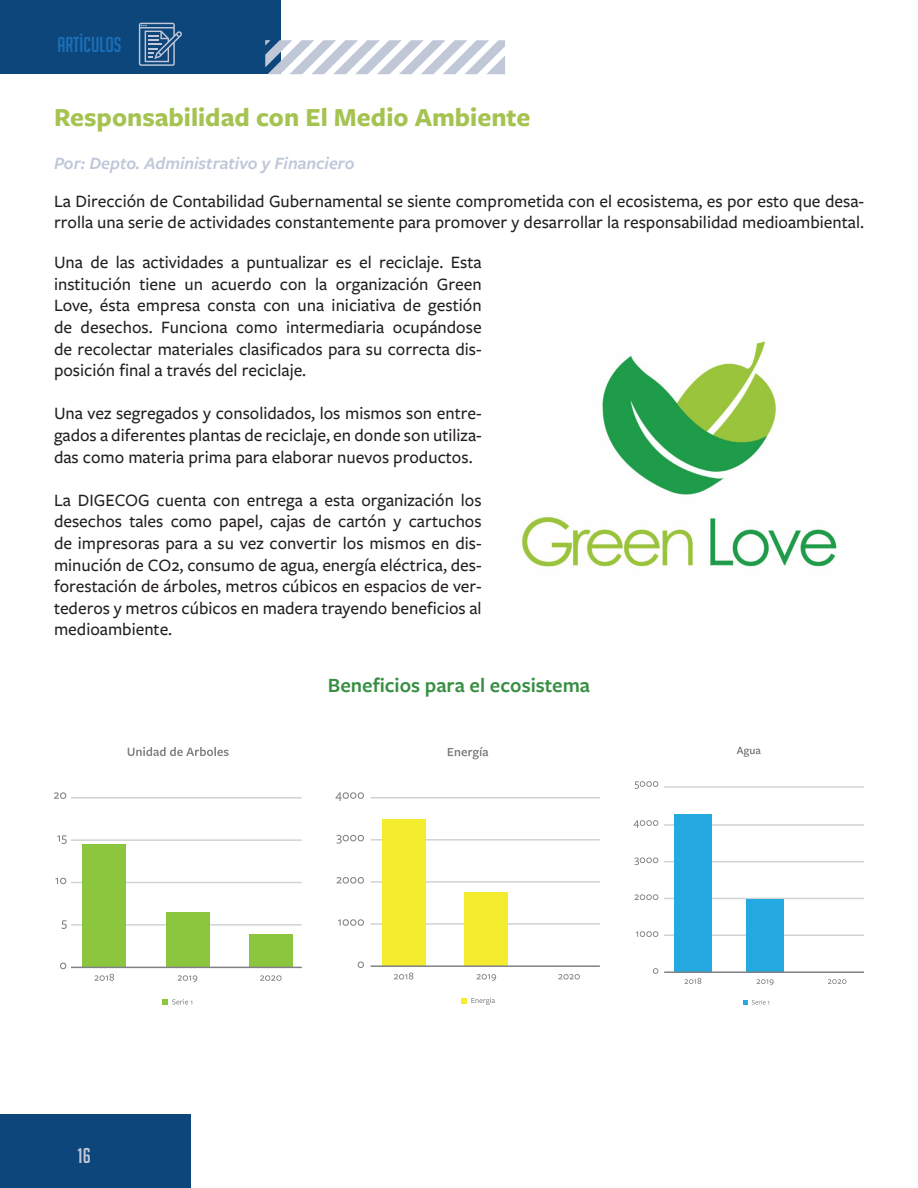
<style>
.page{position:relative;width:918px;height:1188px;background:#fff}
.page>*{position:absolute;margin:0;border:0;box-sizing:border-box;transform-origin:0 0}
.t1{font:700 27px "Freight Sans Pro";color:#a5c351}
.t2{font:600 21px "Freight Sans Pro";color:#388f43}
.t3{font:21px "Big Noodle Titling";color:#1b6fb8}
.t4{font:21px "Big Noodle Titling";color:#bfc8d9}
.t5{font:500 18px/21.6px "Freight Sans Pro";color:#231f20;text-align:justify}
.t6{font:italic 600 18px "Freight Sans Pro";color:#bfc8d9}
</style>
<div class="page">
<div style="left:0;top:1114px;width:191px;height:74px;background:#0d467a"></div>
<div style="left:0;top:0;width:280px;height:74px;background:#0d467a"></div>
<svg style="left:265px;top:40px;width:240px;height:34px"></svg>
<svg style="left:139px;top:23px;width:43px;height:43px"></svg>
<img style="left:522px;top:341px;width:315px;height:226px">
<svg style="left:162px;top:999px;width:30px;height:6px"></svg>
<hr style="left:71px;top:839px;width:231px;height:2px;background:#d1d2d4">
<hr style="left:71px;top:797px;width:231px;height:2px;background:#d1d2d4">
<hr style="left:71px;top:882px;width:231px;height:1px;background:#d1d2d4">
<hr style="left:71px;top:924px;width:231px;height:2px;background:#d1d2d4">
<div style="left:82px;top:844px;width:44px;height:124px;background:#8bc63e"></div>
<div style="left:166px;top:912px;width:43px;height:56px;background:#8bc63e"></div>
<div style="left:249px;top:934px;width:44px;height:34px;background:#8bc63e"></div>
<hr style="left:71px;top:967px;width:231px;height:1px;background:#808285">
<svg style="left:60px;top:963px;width:6px;height:6px"></svg>
<svg style="left:62px;top:920px;width:5px;height:9px"></svg>
<svg style="left:55px;top:878px;width:11px;height:6px"></svg>
<svg style="left:57px;top:835px;width:10px;height:9px"></svg>
<svg style="left:54px;top:792px;width:12px;height:7px"></svg>
<svg style="left:95px;top:974px;width:19px;height:7px"></svg>
<svg style="left:178px;top:975px;width:19px;height:7px"></svg>
<svg style="left:260px;top:975px;width:22px;height:6px"></svg>
<svg style="left:128px;top:747px;width:101px;height:9px"></svg>
<svg style="left:461px;top:998px;width:34px;height:7px"></svg>
<hr style="left:371px;top:839px;width:229px;height:2px;background:#d1d2d4">
<hr style="left:371px;top:797px;width:229px;height:2px;background:#d1d2d4">
<hr style="left:371px;top:881px;width:229px;height:2px;background:#d1d2d4">
<hr style="left:371px;top:923px;width:229px;height:2px;background:#d1d2d4">
<div style="left:382px;top:819px;width:43px;height:147px;background:#f4ed2f"></div>
<div style="left:465px;top:893px;width:43px;height:73px;background:#f4ed2f"></div>
<hr style="left:371px;top:965px;width:229px;height:2px;background:#808285">
<svg style="left:358px;top:961px;width:6px;height:7px"></svg>
<svg style="left:338px;top:919px;width:26px;height:7px"></svg>
<svg style="left:337px;top:877px;width:27px;height:7px"></svg>
<svg style="left:337px;top:835px;width:27px;height:9px"></svg>
<svg style="left:335px;top:792px;width:29px;height:9px"></svg>
<svg style="left:394px;top:973px;width:19px;height:7px"></svg>
<svg style="left:477px;top:974px;width:19px;height:7px"></svg>
<svg style="left:558px;top:974px;width:22px;height:6px"></svg>
<svg style="left:448px;top:747px;width:40px;height:12px"></svg>
<svg style="left:743px;top:1000px;width:26px;height:5px"></svg>
<hr style="left:664px;top:861px;width:200px;height:1px;background:#d1d2d4">
<hr style="left:664px;top:824px;width:200px;height:2px;background:#d1d2d4">
<hr style="left:664px;top:786px;width:200px;height:2px;background:#d1d2d4">
<hr style="left:664px;top:898px;width:200px;height:1px;background:#d1d2d4">
<hr style="left:664px;top:935px;width:200px;height:1px;background:#d1d2d4">
<div style="left:674px;top:814px;width:38px;height:158px;background:#24aae1"></div>
<div style="left:746px;top:899px;width:38px;height:73px;background:#24aae1"></div>
<hr style="left:664px;top:971px;width:200px;height:2px;background:#808285">
<svg style="left:653px;top:968px;width:5px;height:6px"></svg>
<svg style="left:636px;top:931px;width:22px;height:6px"></svg>
<svg style="left:635px;top:894px;width:23px;height:6px"></svg>
<svg style="left:634px;top:857px;width:24px;height:8px"></svg>
<svg style="left:633px;top:820px;width:25px;height:8px"></svg>
<svg style="left:635px;top:781px;width:23px;height:8px"></svg>
<svg style="left:685px;top:978px;width:16px;height:6px"></svg>
<svg style="left:757px;top:979px;width:17px;height:6px"></svg>
<svg style="left:828px;top:979px;width:19px;height:5px"></svg>
<svg style="left:737px;top:747px;width:24px;height:10px"></svg>
<p class="t3" style="left:57px;top:33px;width:66px">ARTÍCULOS</p>
<p class="t1" style="left:54px;top:99px;width:478px">Responsabilidad con El Medio Ambiente</p>
<p class="t6" style="left:54px;top:151px;width:302px">Por: Depto. Administrativo y Financiero</p>
<p class="t5" style="left:54px;top:189px;width:812px">La Dirección de Contabilidad Gubernamental se siente comprometida con el ecosistema, es por esto que desa&shy;rrolla una serie de actividades constantemente para promover y desarrollar la responsabilidad medioambiental.</p>
<p class="t5" style="left:54px;top:251px;width:429px">Una de las actividades a puntualizar es el reciclaje. Esta institución tiene un acuerdo con la organización Green Love, ésta empresa consta con una iniciativa de gestión de desechos. Funciona como intermediaria ocupándose de recolectar materiales clasificados para su correcta dis&shy;posición final a través del reciclaje.</p>
<p class="t5" style="left:54px;top:402px;width:429px">Una vez segregados y consolidados, los mismos son entre&shy;gados a diferentes plantas de reciclaje, en donde son utiliza&shy;das como materia prima para elaborar nuevos productos.</p>
<p class="t5" style="left:54px;top:488px;width:429px">La DIGECOG cuenta con entrega a esta organización los desechos tales como papel, cajas de cartón y cartuchos de impresoras para a su vez convertir los mismos en dis&shy;minución de CO2, consumo de agua, energía eléctrica, des&shy;forestación de árboles, metros cúbicos en espacios de ver&shy;tederos y metros cúbicos en madera trayendo beneficios al medioambiente.</p>
<p class="t4" style="left:78px;top:1144px;width:15px">16</p>
<p class="t2" style="left:328px;top:671px;width:264px">Beneficios para el ecosistema</p>
</div>
